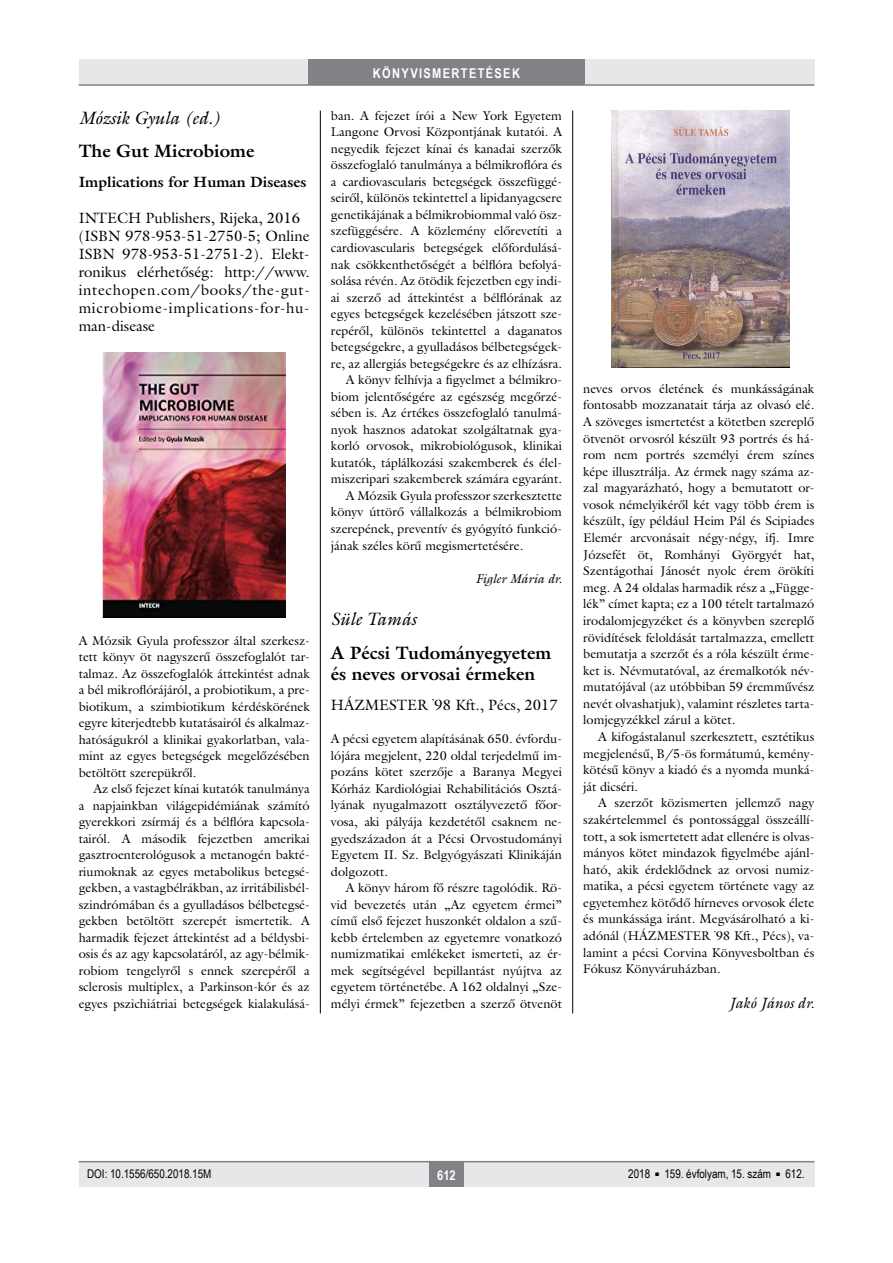
<style>
.page{position:relative;width:893px;height:1263px;background:#fff}
.page>*{position:absolute;margin:0;border:0;box-sizing:border-box;transform-origin:0 0}
.alcimbold{font:700 18px/21.6px "Galliard Reg";color:#000}
.alcimkurziv{font:italic 18px "Galliard Reg";color:#000}
.Body_tompa{font:15px/18px "Galliard Reg";color:#000;text-align:justify}
.Body_tompa-2{font:700 15px "Galliard Reg";color:#000}
.irodalom_szerzo{font:italic 15px "Galliard Reg";color:#000}
.rovatcim_jo{font:700 13.5px "Arial Narrow";letter-spacing:.1em;color:#fff}
.oldalszam{font:700 13.5px "Arial Narrow";color:#fff}
.ref-Body-s{font:12.75px/16.5px "Galliard Reg";color:#000}
.ref-Body{font:12.75px/16.6px "Galliard Reg";color:#000;text-align:justify}
.ref-tompa{font:12.75px/16.5px "Galliard Reg";color:#000;text-align:justify}
.ref-Body-2{font:italic 12.75px "Galliard Reg";color:#000}
.pagina{font:12px "Arial Narrow";color:#000}
</style>
<div class="page">
<div style="left:79px;top:60px;width:735px;height:25px;background:#e6e7e8"></div>
<div style="left:308px;top:60px;width:277px;height:25px;background:#808285"></div>
<hr style="left:79px;top:84px;width:735px;height:2px;background:#808285">
<div style="left:79px;top:1161px;width:735px;height:25px;background:#e6e7e8"></div>
<div style="left:429px;top:1161px;width:34px;height:25px;background:#808285"></div>
<hr style="left:79px;top:1161px;width:735px;height:1px;background:#808285">
<img style="left:102px;top:353px;width:184px;height:264px">
<hr style="left:320px;top:111px;width:1px;height:902px;background:#000">
<hr style="left:572px;top:111px;width:1px;height:902px;background:#000">
<img style="left:611px;top:111px;width:178px;height:257px">
<p class="alcimkurziv" style="left:79px;top:106px;width:143px">Mózsik Gyula (ed.)</p>
<p class="alcimbold" style="left:79px;top:140px;width:177px">The Gut Microbiome</p>
<p class="Body_tompa-2" style="left:79px;top:172px;width:229px">Implications for Human Diseases</p>
<p class="Body_tompa" style="left:79px;top:209px;width:223px">INTECH Publishers, Rijeka, 2016</p>
<p class="Body_tompa" style="left:79px;top:227px;width:233px">(ISBN 978-953-51-2750-5; Online ISBN 978-953-51-2751-2). Elekt&shy;ronikus elérhetőség: http://www. intechopen.com/books/the-gut&shy;microbiome-implications-for-hu&shy;man-disease</p>
<p class="ref-tompa" style="left:79px;top:632px;width:233px">A Mózsik Gyula professzor által szerkesz&shy;tett könyv öt nagyszerű összefoglalót tar&shy;talmaz. Az összefoglalók áttekintést adnak a bél mikroflórájáról, a probiotikum, a pre&shy;biotikum, a szimbiotikum kérdéskörének egyre kiterjedtebb kutatásairól és alkalmaz&shy;hatóságukról a klinikai gyakorlatban, vala&shy;mint az egyes betegségek megelőzésében betöltött szerepükről.</p>
<p class="ref-Body-s" style="left:79px;top:780px;width:233px;text-indent:15px">Az első fejezet kínai kutatók tanulmánya a napjainkban világepidémiának számító gyerekkori zsírmáj és a bélflóra kapcsola&shy;tairól. A második fejezetben amerikai gasztroenterológusok a metanogén bakté&shy;riumoknak az egyes metabolikus betegsé&shy;gekben, a vastagbélrákban, az irritábilisbél&shy;szindrómában és a gyulladásos bélbetegsé&shy;gekben betöltött szerepét ismertetik. A harmadik fejezet áttekintést ad a béldysbi&shy;osis és az agy kapcsolatáról, az agy-bélmik&shy;robiom tengelyről s ennek szerepéről a sclerosis multiplex, a Parkinson-kór és az egyes pszichiátriai betegségek kialakulásá-</p>
<p class="rovatcim_jo" style="left:373px;top:63px;width:149px">KÖNYVISMERTETÉSEK</p>
<p class="ref-Body-s" style="left:331px;top:107px;width:233px;text-align:justify">ban. A fejezet írói a New York Egyetem Langone Orvosi Központjának kutatói. A negyedik fejezet kínai és kanadai szerzők összefoglaló tanulmánya a bélmikroflóra és a cardiovascularis betegségek összefüggé&shy;seiről, különös tekintettel a lipidanyagcsere genetikájának a bélmikrobiommal való ös - szefüggésére. A közlemény előrevetíti a cardiovascularis betegségek előfordulásá&shy;nak csökkenthetőségét a bélflóra befolyá&shy;solása révén. Az ötödik fejezetben egy indi&shy;ai szerző ad áttekintést a bélflórának az egyes betegségek kezelésében játszott sze&shy;repéről, különös tekintettel a daganatos betegségekre, a gyulladásos bélbetegségek&shy;re, az allergiás betegségekre és az elhízásra.</p>
<p class="ref-Body-s" style="left:331px;top:371px;width:233px;text-indent:15px">A könyv felhívja a figyelmet a bélmikro&shy;biom jelentőségére az egészség megőrzé&shy;sében is. Az értékes összefoglaló tanulmá&shy;nyok hasznos adatokat szolgáltatnak gya&shy;korló orvosok, mikrobiológusok, klinikai kutatók, táplálkozási szakemberek és élel&shy;miszeripari szakemberek számára egyaránt.</p>
<p class="ref-Body" style="left:331px;top:487px;width:233px;text-indent:15px">A Mózsik Gyula professzor szerkesztette könyv úttörő vállalkozás a bélmikrobiom szerepének, preventív és gyógyító funkció&shy;jának széles körű megismertetésére.</p>
<p class="ref-Body-2" style="left:475px;top:570px;width:88px">Figler Mária dr.</p>
<p class="alcimkurziv" style="left:331px;top:608px;width:87px">Süle Tamás</p>
<p class="alcimbold" style="left:331px;top:641px;width:222px">A Pécsi Tudományegyetem és neves orvosai érmeken</p>
<p class="Body_tompa" style="left:331px;top:696px;width:229px">HÁZMESTER <sup>’</sup>98 Kft., Pécs, 2017</p>
<p class="ref-tompa" style="left:331px;top:731px;width:233px;text-align:left">A pécsi egyetem alapításának 650. évfordu&shy;lójára megjelent, 220 oldal terjedelmű im&shy;pozáns kötet szerzője a Baranya Megyei Kórház Kardiológiai Rehabilitációs Osztá&shy;lyának nyugalmazott osztályvezető főor&shy;vosa, aki pályája kezdetétől csaknem ne&shy;gyedszázadon át a Pécsi Orvostudományi Egyetem II. Sz. Belgyógyászati Klinikáján dolgozott.</p>
<p class="ref-Body" style="left:331px;top:879px;width:233px;text-indent:15px">A könyv három fő részre tagolódik. Rö&shy;vid bevezetés után „Az egyetem érmei” című első fejezet huszonkét oldalon a szű&shy;kebb értelemben az egyetemre vonatkozó numizmatikai emlékeket ismerteti, az ér&shy;mek segítségével bepillantást nyújtva az egyetem történetébe. A 162 oldalnyi „Sze&shy;mélyi érmek” fejezetben a szerző ötvenöt</p>
<p class="ref-Body" style="left:583px;top:380px;width:233px">neves orvos életének és munkásságának fontosabb mozzanatait tárja az olvasó elé.<br>A szöveges ismertetést a kötetben szereplő ötvenöt orvosról készült 93 portrés és há&shy;rom nem portrés személyi érem színes képe illusztrálja. Az érmek nagy száma az&shy;zal magyarázható, hogy a bemutatott or&shy;vosok némelyikéről két vagy több érem is készült, így például Heim Pál és Scipiades Elemér arcvonásait négy-négy, ifj. Imre Józsefét öt, Romhányi Györgyét hat, Szentágothai Jánosét nyolc érem örökíti meg. A 24 oldalas harmadik rész a „Függe&shy;lék” címet kapta; ez a 100 tételt tartalmazó irodalomjegyzéket és a könyvben szereplő rövidítések feloldását tartalmazza, emellett bemutatja a szerzőt és a róla készült érme&shy;ket is. Névmutatóval, az éremalkotók név&shy;mutatójával (az utóbbiban 59 éremművész nevét olvashatjuk), valamint részletes tarta&shy;lomjegyzékkel zárul a kötet.</p>
<p class="ref-Body" style="left:583px;top:728px;width:233px;text-indent:15px">A kifogástalanul szerkesztett, esztétikus megjelenésű, B/5-ös formátumú, kemény&shy;kötésű könyv a kiadó és a nyomda munká&shy;ját dicséri.</p>
<p class="ref-Body-s" style="left:583px;top:794px;width:233px;text-align:justify;text-indent:15px">A szerzőt közismerten jellemző nagy szakértelemmel és pontossággal összeállí&shy;tott, a sok ismertetett adat ellenére is olvas&shy;mányos kötet mindazok figyelmébe ajánl&shy;ható, akik érdeklődnek az orvosi numiz&shy;matika, a pécsi egyetem története vagy az egyetemhez kötődő hírneves orvosok élete és munkássága iránt. Megvásárolható a ki&shy;adónál (HÁZMESTER <sup>’</sup>98 Kft., Pécs), va&shy;lamint a pécsi Corvina Könyvesboltban és Fókusz Könyváruházban.</p>
<p class="irodalom_szerzo" style="left:729px;top:993px;width:87px">Jakó János dr.</p>
<p class="pagina" style="left:87px;top:1165px;width:126px">DOI: 10.1556/650.2018.15M</p>
<p class="oldalszam" style="left:437px;top:1165px;width:20px">612</p>
<p class="pagina" style="left:628px;top:1165px;width:178px">2018 <sup>■</sup> 159. évfolyam, 15. szám <sup>■</sup> 612.</p>
</div>
